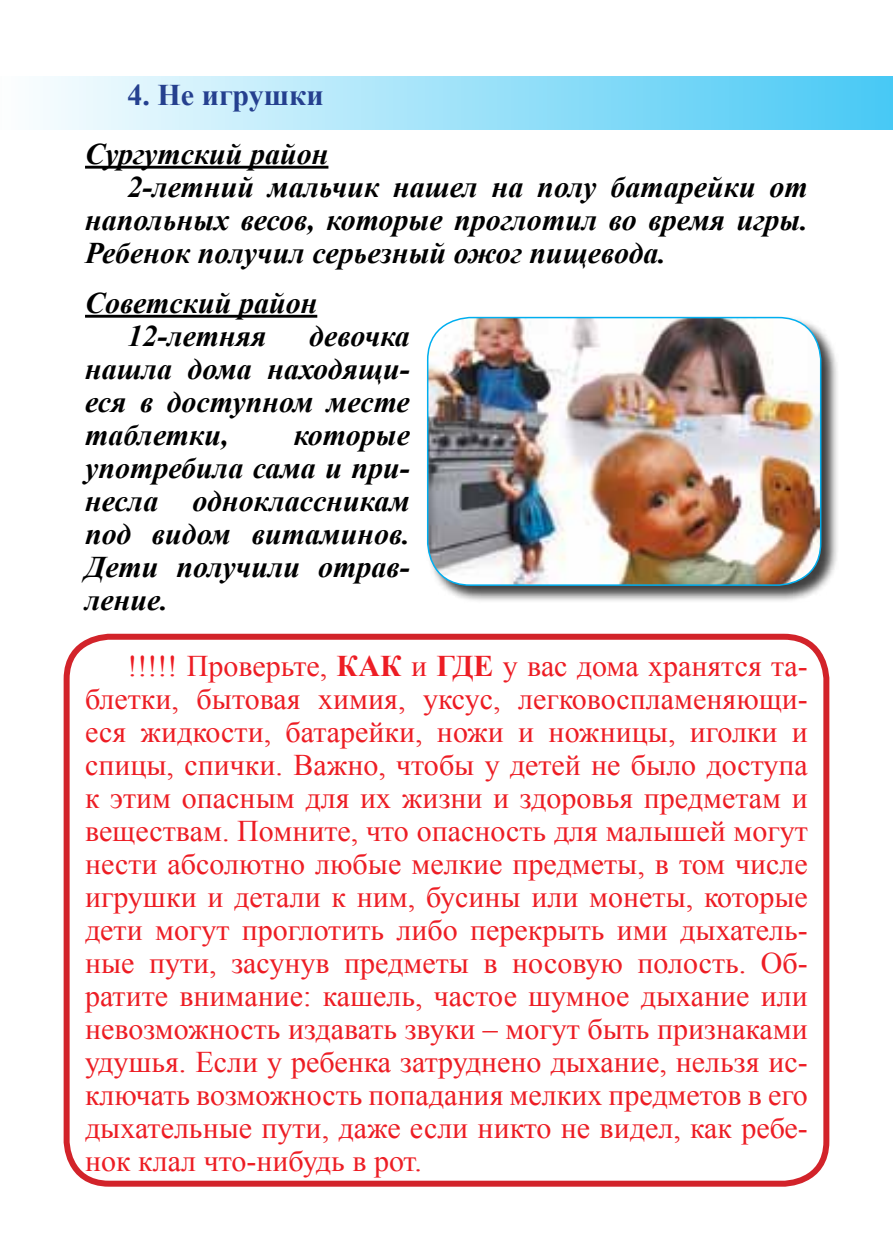
<style>
.page{position:relative;width:893px;height:1259px;background:#fff}
.page>*{position:absolute;margin:0;border:0;box-sizing:border-box;transform-origin:0 0}
.t1{font:30px/33px "Times New Roman";color:#ed1d24;text-align:justify}
.t2{font:italic 700 30px/33px "Times New Roman";color:#000;text-align:justify}
.t3{font:700 30px "Times New Roman";color:#25408f}
.s1{font-weight:700}
</style>
<div class="page">
<div style="left:0;top:77px;width:893px;height:53px;background:linear-gradient(to right,#fdfefe,#47c9f5)"></div>
<div style="left:64px;top:634px;width:765px;height:552px;border:6px solid #d2232a;border-radius:43px"></div>
<hr style="left:85px;top:166px;width:243px;height:3px;background:#000">
<hr style="left:85px;top:315px;width:232px;height:3px;background:#000">
<div style="left:426px;top:316px;width:413px;height:287px;background:#000;opacity:.75"></div>
<img style="left:428px;top:317px;width:393px;height:268px">
<div style="left:427px;top:317px;width:394px;height:269px;border:2px solid #00aeef;border-radius:43px"></div>
<p class="t3" style="left:128px;top:75px;width:198px">4. Не игрушки</p>
<p class="t2" style="left:85px;top:136px;width:245px">Сургутский район</p>
<p class="t2" style="left:128px;top:169px;width:682px">2-летний мальчик нашел на полу батарейки от</p>
<p class="t2" style="left:85px;top:202px;width:724px">напольных весов, которые проглотил во время игры.</p>
<p class="t2" style="left:85px;top:235px;width:582px">Ребенок получил серьезный ожог пищевода.</p>
<p class="t2" style="left:85px;top:285px;width:234px;text-align:center">Советский район<br>12-летняя</p>
<p class="t2" style="left:85px;top:318px;width:326px;text-indent:224px">девочка нашла дома находящи&shy;еся в доступном месте таблетки,</p>
<p class="t2" style="left:85px;top:417px;width:326px;text-indent:209px">которые употребила сама и при&shy;несла одноклассникам под видом витаминов.<br>Дети получили отрав&shy;ление.</p>
<p class="t1" style="left:128px;top:649px;width:232px">!!!!! Проверьте, <span class="s1">КАК</span></p>
<p class="t1" style="left:85px;top:649px;width:724px;text-indent:326px">и <span class="s1">ГДЕ</span> у вас дома хранятся та&shy;блетки, бытовая химия, уксус, легковоспламеняющи&shy;еся жидкости, батарейки, ножи и ножницы, иголки и спицы, спички. Важно, чтобы у детей не было доступа к этим опасным для их жизни и здоровья предметам и веществам. Помните, что опасность для малышей могут нести абсолютно любые мелкие предметы, в том числе игрушки и детали к ним, бусины или монеты, которые дети могут проглотить либо перекрыть ими дыхатель&shy;ные пути, засунув предметы в носовую полость. Об&shy;ратите внимание: кашель, частое шумное дыхание или невозможность издавать звуки – могут быть признаками удушья. Если у ребенка затруднено дыхание, нельзя ис&shy;ключать возможность попадания мелких предметов в его дыхательные пути, даже если никто не видел, как ребе&shy;нок клал что-нибудь в рот.</p>
</div>
